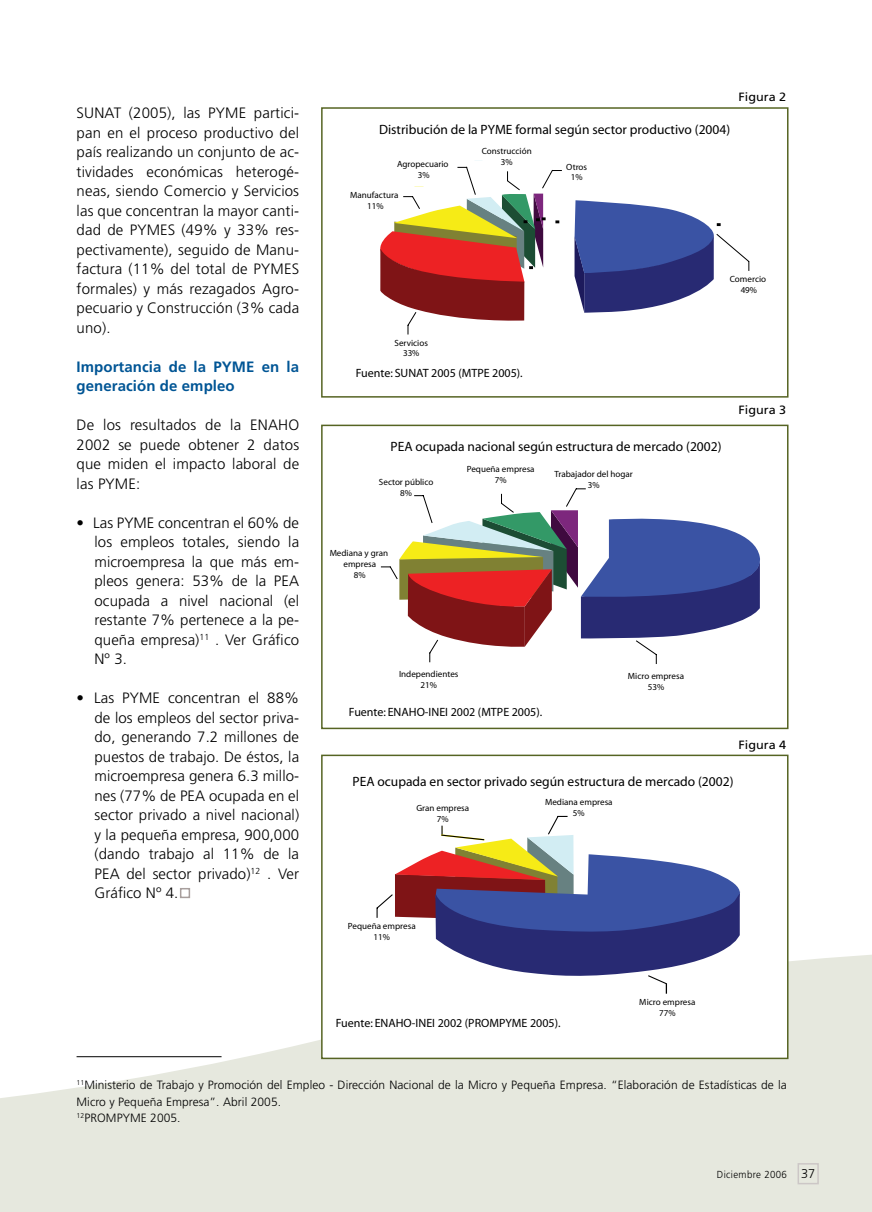
<style>
.page{position:relative;width:872px;height:1212px;background:#fff}
.page>*{position:absolute;margin:0;border:0;box-sizing:border-box;transform-origin:0 0}
.t1{font:300 15px/19.5px "Frutiger";letter-spacing:.005em;color:#000;text-align:justify}
.t2{font:700 15px/19.5px "Frutiger";letter-spacing:.005em;color:#005595}
.t3{font:13.5px "Myriad";color:#000}
.t4{font:300 12px/16.5px "Frutiger";letter-spacing:.005em;color:#000}
.t5{font:12px "Myriad";color:#000}
.t6{font:12px "Frutiger";color:#000;scale:1.05 1}
.t7{font:300 10.2px "Frutiger";letter-spacing:.035em;color:#000;scale:.95 1}
.t8{font:9px/10.8px "Myriad";color:#000;text-align:center}
.s1{font-size:12.75px}
</style>
<div class="page">
<svg style="left:0;top:952px;width:872px;height:260px;fill:#e6e8de"></svg>
<div style="left:322px;top:755px;width:465px;height:303px;background:#fff"></div>
<div style="left:321px;top:755px;width:467px;height:304px;border:2px solid #566423"></div>
<svg style="left:657px;top:519px;width:103px;height:118px;background:#505ea0"></svg>
<svg style="left:380px;top:488px;width:277px;height:176px"></svg>
<div style="left:797px;top:1163px;width:22px;height:21px;border:2px solid #ccc7c6"></div>
<div style="left:180px;top:888px;width:10px;height:10px;border:2px solid #a89f9d"></div>
<svg style="left:380px;top:166px;width:182px;height:169px"></svg>
<svg style="left:574px;top:200px;width:176px;height:113px"></svg>
<svg style="left:376px;top:815px;width:364px;height:178px"></svg>
<div style="left:321px;top:107px;width:467px;height:291px;border:2px solid #566423"></div>
<div style="left:321px;top:425px;width:467px;height:304px;border:2px solid #566423"></div>
<hr style="left:77px;top:1056px;width:144px;height:1px;background:#000">
<p class="t1" style="left:77px;top:103px;width:224px">SUNAT (2005), las PYME partici&shy;pan en el proceso productivo del país realizando un conjunto de ac&shy;tividades económicas heterogé&shy;neas, siendo Comercio y Servicios las que concentran la mayor canti&shy;dad de PYMES (49% y 33 % res&shy;pectivamente), seguido de Manu&shy;factura (11 % del total de PYMES formales) y más rezagados Agro&shy;pecuario y Construcción (3% cada uno).</p>
<p class="t2" style="left:77px;top:356px;width:224px">Importancia de la PYME en la generación de empleo</p>
<p class="t1" style="left:77px;top:415px;width:224px">De los resultados de la ENAHO 2002 se puede obtener 2 datos que miden el impacto laboral de las PYME:</p>
<p class="t1" style="left:95px;top:513px;width:206px;text-indent:-18px">• Las PYME concentran el 60% de los empleos totales, siendo la microempresa la que más em&shy;pleos genera: 53 % de la PEA ocupada a nivel nacional (el restante 7% pertenece a la pe&shy;queña empresa)<sup>11</sup> . Ver Gráfico Nº 3.</p>
<p class="t1" style="left:95px;top:688px;width:206px;text-indent:-18px">• Las PYME concentran el 88 % de los empleos del sector priva&shy;do, generando 7.2 millones de puestos de trabajo. De éstos, la microempresa genera 6.3 millo&shy;nes (77 % de PEA ocupada en el sector privado a nivel nacional) y la pequeña empresa, 900,000 (dando trabajo al 11 % de la PEA del sector privado)<sup>1</sup> <sup>2</sup> . Ver Gráfico Nº 4.</p>
<p class="t3" style="left:379px;top:122px;width:352px">Distribución de la PYME formal según sector productivo (2004)</p>
<p class="t8" style="left:397px;top:159px;width:53px">Agropecuario<br>3%</p>
<p class="t8" style="left:350px;top:190px;width:50px">Manufactura<br>11%</p>
<p class="t8" style="left:482px;top:146px;width:51px">Construcción<br>3%</p>
<p class="t8" style="left:566px;top:162px;width:22px">Otros<br>1%</p>
<p class="t6" style="left:738px;top:90px;width:47px">Figura 2</p>
<p class="t8" style="left:730px;top:274px;width:38px">Comercio<br>49%</p>
<p class="t8" style="left:394px;top:338px;width:35px">Servicios<br>33%</p>
<p class="t5" style="left:356px;top:367px;width:168px">Fuente: SUNAT 2005 (MTPE 2005).</p>
<p class="t3" style="left:390px;top:440px;width:332px">PEA ocupada nacional según estructura de mercado (2002)</p>
<p class="t8" style="left:467px;top:464px;width:69px">Pequeña empresa</p>
<p class="t8" style="left:379px;top:477px;width:56px">Sector público</p>
<p class="t8" style="left:495px;top:475px;width:13px">7%</p>
<p class="t8" style="left:400px;top:488px;width:13px">8%</p>
<p class="t8" style="left:554px;top:469px;width:80px">Trabajador del hogar<br>3%</p>
<p class="t6" style="left:738px;top:403px;width:47px">Figura 3</p>
<p class="t8" style="left:330px;top:548px;width:60px">Mediana y gran empresa<br>8%</p>
<p class="t8" style="left:399px;top:669px;width:61px">Independientes<br>21%</p>
<p class="t8" style="left:628px;top:671px;width:58px">Micro empresa<br>53%</p>
<p class="t5" style="left:349px;top:706px;width:195px">Fuente: ENAHO-INEI 2002 (MTPE 2005).</p>
<p class="t6" style="left:738px;top:738px;width:47px">Figura 4</p>
<p class="t3" style="left:352px;top:774px;width:382px">PEA ocupada en sector privado según estructura de mercado (2002)</p>
<p class="t8" style="left:416px;top:803px;width:54px">Gran empresa<br>7%</p>
<p class="t8" style="left:545px;top:797px;width:69px">Mediana empresa<br>5%</p>
<p class="t8" style="left:348px;top:921px;width:69px">Pequeña empresa<br>11%</p>
<p class="t5" style="left:336px;top:1017px;width:226px">Fuente: ENAHO-INEI 2002 (PROMPYME 2005).</p>
<p class="t8" style="left:639px;top:997px;width:58px">Micro empresa<br>77%</p>
<p class="t4" style="left:77px;top:1077px;width:712px"><sup>11</sup> Ministerio de Trabajo y Promoción del Empleo - Dirección Nacional de la Micro y Pequeña Empresa. “Elaboración de Estadísticas de la<br>Micro y Pequeña Empresa”. Abril 2005.<br><sup>1</sup> <sup>2</sup>PROMPYME 2005.</p>
<p class="t7" style="left:717px;top:1168px;width:97px">Diciembre 2006 <span class="s1">37</span></p>
</div>
